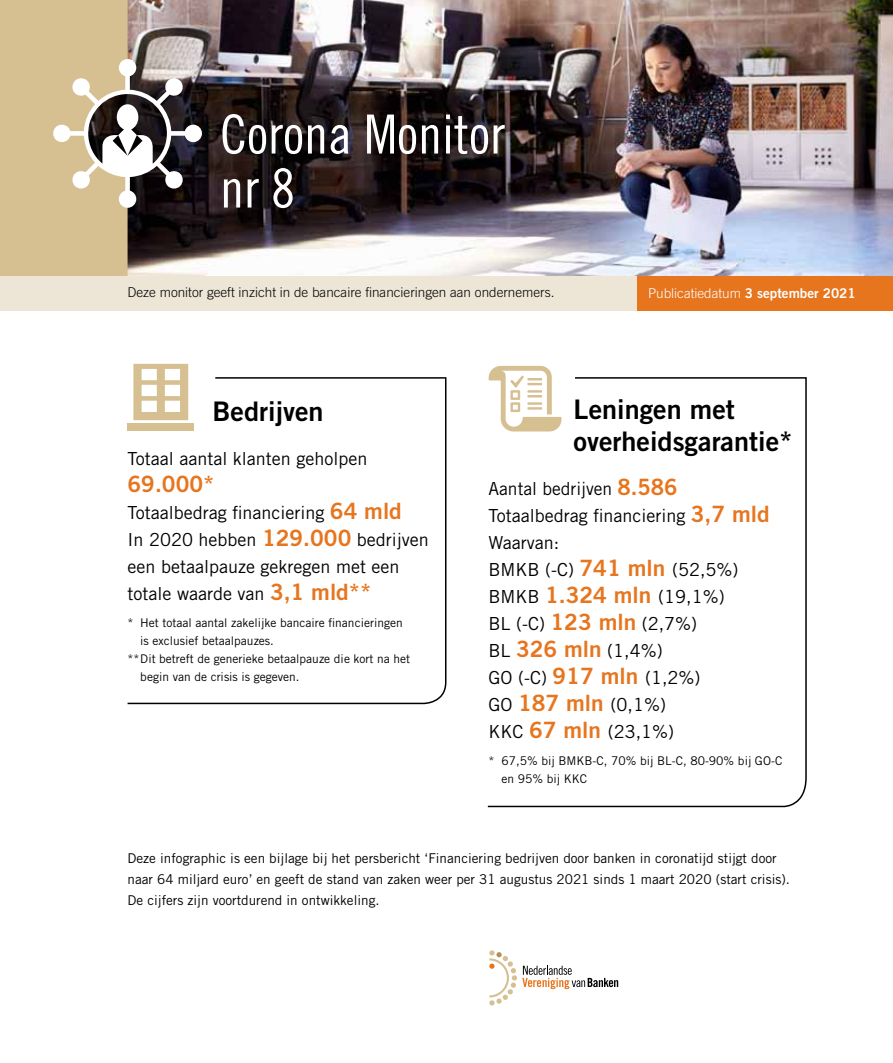
<style>
.page{position:relative;width:893px;height:1063px;background:#fff}
.page>*{position:absolute;margin:0;border:0;box-sizing:border-box;transform-origin:0 0}
.t1{font:54px/54px "Trade Gothic Cond Eighteen";color:#fff}
.t2{font:27px/32px "Trade Gothic Bold Two";color:#000}
.t3{font:22.5px "Trade Gothic Bold Two";color:#e7751e}
.t4{font:18px/27px "Trade Gothic";color:#000}
.t5{font:13.5px/21px "Trade Gothic";color:#000}
.t6{font:300 13.5px "Trade Gothic";color:#000}
.t7{font:300 13.5px "Trade Gothic";color:#fff}
.t8{font:12px/18px "Trade Gothic";color:#000}
.s1{font-family:"Trade Gothic Bold Two";font-weight:400}
.s2{font-family:"Trade Gothic Bold Two";font-size:22.5px;color:#e7751e}
</style>
<div class="page">
<svg style="left:127px;top:376px;width:320px;height:329px"></svg>
<img style="left:202px;top:0;width:691px;height:276px">
<svg style="left:489px;top:950px;width:129px;height:56px"></svg>
<svg style="left:0;top:0;width:202px;height:276px;background:#ad9d83"></svg>
<div style="left:0;top:276px;width:893px;height:34px;background:#ede6d6"></div>
<div style="left:638px;top:276px;width:255px;height:34px;background:#e7751e"></div>
<div style="left:128px;top:423px;width:66px;height:7px;background:#d6bf91"></div>
<svg style="left:133px;top:364px;width:55px;height:56px"></svg>
<svg style="left:489px;top:366px;width:63px;height:10px"></svg>
<svg style="left:487px;top:376px;width:320px;height:432px"></svg>
<h1 class="t1" style="left:220px;top:107px;width:286px">Corona Monitor nr 8</h1>
<p class="t6" style="left:128px;top:285px;width:428px">Deze monitor geeft inzicht in de bancaire financieringen aan ondernemers.</p>
<p class="t7" style="left:648px;top:285px;width:209px">Publicatiedatum <span class="s1">3 september 2021</span></p>
<h2 class="t2" style="left:213px;top:395px;width:113px">Bedrijven</h2>
<p class="t4" style="left:128px;top:445px;width:241px">Totaal aantal klanten geholpen</p>
<p class="t3" style="left:128px;top:470px;width:88px">69.000*</p>
<p class="t4" style="left:128px;top:499px;width:303px">Totaalbedrag financiering <span class="s2">64 mld<br></span>In 2020 hebben <span class="s2">129.000</span> bedrijven een betaalpauze gekregen met een totale waarde van <span class="s2">3,1 mld**</span></p>
<p class="t8" style="left:128px;top:613px;width:277px">* Het totaal aantal zakelijke bancaire financieringen</p>
<p class="t8" style="left:140px;top:631px;width:135px">is exclusief betaalpauzes.</p>
<p class="t8" style="left:128px;top:649px;width:284px">**Dit betreft de generieke betaalpauze die kort na het</p>
<p class="t8" style="left:140px;top:667px;width:161px">begin van de crisis is gegeven.</p>
<h2 class="t2" style="left:574px;top:393px;width:220px">Leningen met overheidsgarantie*</h2>
<p class="t4" style="left:489px;top:475px;width:282px">Aantal bedrijven <span class="s2">8.586<br></span>Totaalbedrag financiering <span class="s2">3,7 mld<br></span>Waarvan:<br>BMKB (-C) <span class="s2">741 mln</span> (52,5%)<br>BMKB <span class="s2">1.324 mln</span> (19,1%)<br>BL (-C) <span class="s2">123 mln</span> (2,7%)<br>BL <span class="s2">326 mln</span> (1,4%)<br>GO (-C) <span class="s2">917 mln</span> (1,2%)<br>GO <span class="s2">187 mln</span> (0,1%)<br>KKC <span class="s2">67 mln</span> (23,1%)</p>
<p class="t8" style="left:501px;top:751px;width:282px;text-indent:-13px">* 67,5% bij BMKB-C, 70% bij BL-C, 80-90% bij GO-C en 95% bij KKC</p>
<p class="t5" style="left:128px;top:847px;width:664px">Deze infographic is een bijlage bij het persbericht ‘Financiering bedrijven door banken in coronatijd stijgt door naar 64 miljard euro’ en geeft de stand van zaken weer per 31 augustus 2021 sinds 1 maart 2020 (start crisis).<br>De cijfers zijn voortdurend in ontwikkeling.</p>
</div>
